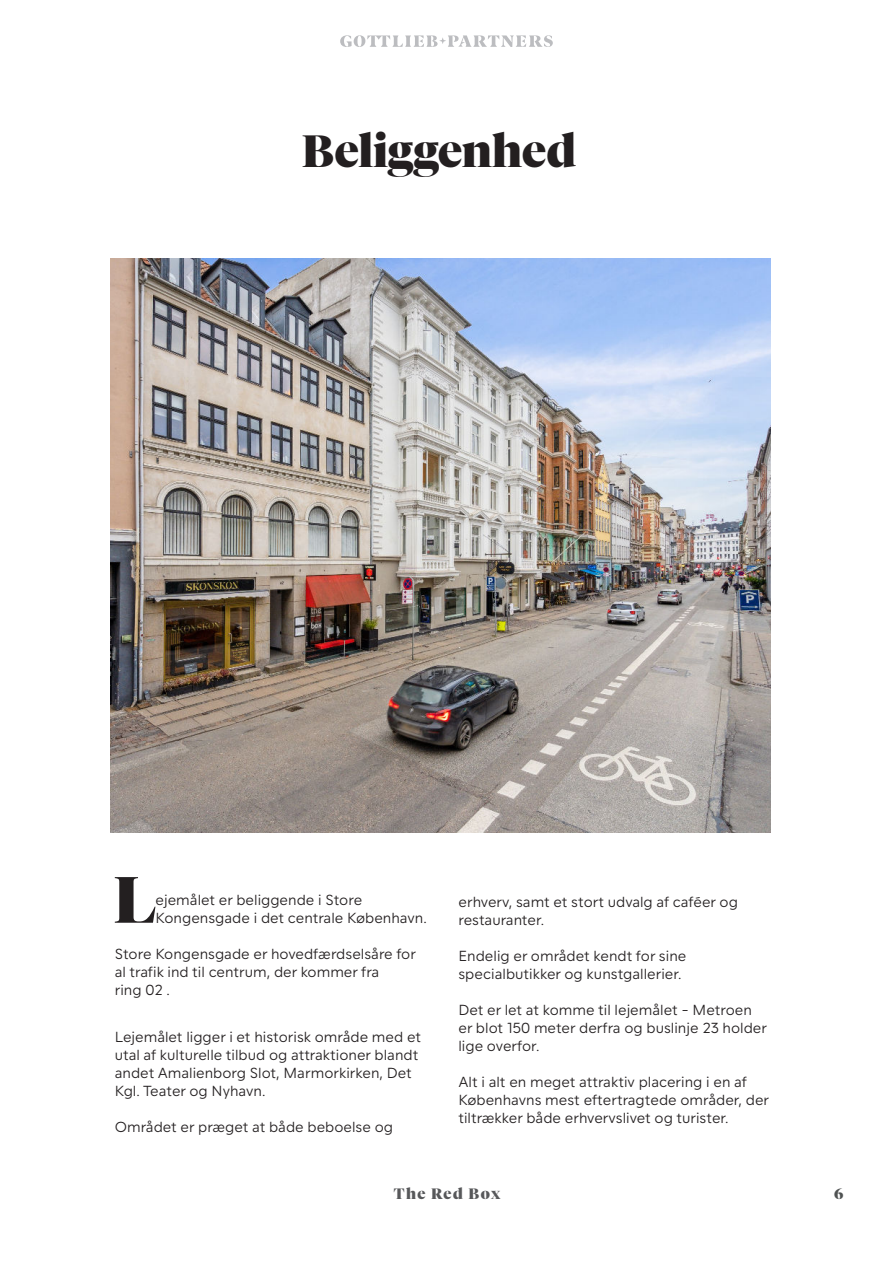
<style>
.page{position:relative;width:893px;height:1263px;background:#fff}
.page>*{position:absolute;margin:0;border:0;box-sizing:border-box;transform-origin:0 0}
.t1{font:900 65.1px "Tiempos Fine";color:#231f20}
.t2{font:900 45px "Tiempos Fine";color:#231f20}
.t3{font:300 15px/18px "KP Sans";color:#231f20}
.t4{font:900 15px "Tiempos Fine";letter-spacing:.1em;color:#57585a}
.t5{font:900 15px "Tiempos Fine";color:#4f5252}
</style>
<div class="page">
<svg style="left:340px;top:35px;width:213px;height:12px"></svg>
<img style="left:111px;top:258px;width:659px;height:574px">
<h2 class="t2" style="left:302px;top:131px;width:276px">Beliggenhed</h2>
<h1 class="t1" style="left:113px;top:871px;width:44px">L</h1>
<p class="t3" style="left:156px;top:890px;width:273px">ejemålet er beliggende i Store<br>Kongensgade i det centrale København.</p>
<p class="t3" style="left:115px;top:944px;width:303px">Store Kongensgade er hovedfærdselsåre for al trafik ind til centrum, der kommer fra<br>ring 02 .</p>
<p class="t3" style="left:115px;top:1027px;width:308px">Lejemålet ligger i et historisk område med et utal af kulturelle tilbud og attraktioner blandt andet Amalienborg Slot, Marmorkirken, Det Kgl. Teater og Nyhavn.</p>
<p class="t3" style="left:115px;top:1117px;width:280px">Området er præget at både beboelse og</p>
<p class="t3" style="left:458px;top:892px;width:281px">erhverv, samt et stort udvalg af caféer og restauranter.</p>
<p class="t3" style="left:458px;top:946px;width:229px">Endelig er området kendt for sine specialbutikker og kunstgallerier.</p>
<p class="t3" style="left:458px;top:1000px;width:310px">Det er let at komme til lejemålet - Metroen er blot 150 meter derfra og buslinje 23 holder lige overfor.</p>
<p class="t3" style="left:458px;top:1072px;width:312px">Alt i alt en meget attraktiv placering i en af<br>Københavns mest eftertragtede områder, der tiltrækker både erhvervslivet og turister.</p>
<p class="t4" style="left:394px;top:1185px;width:108px">The Red Box</p>
<p class="t5" style="left:834px;top:1187px;width:11px">6</p>
</div>
